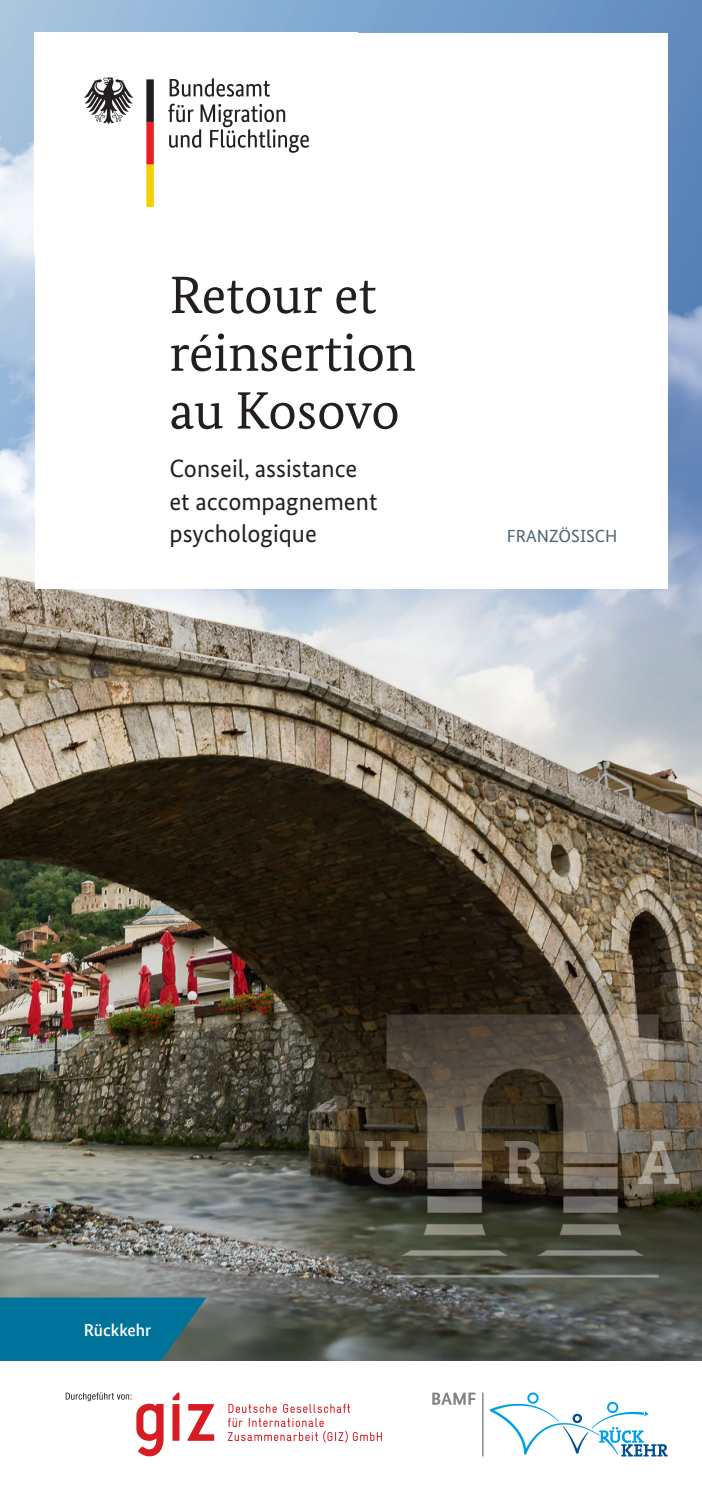
<style>
.page{position:relative;width:702px;height:1489px;background:#fff}
.page>*{position:absolute;margin:0;border:0;box-sizing:border-box;transform-origin:0 0}
.t1{font:52.5px/57.8px "Bundes Serif";color:#231f20}
.t2{font:25px/32.5px "Bundes Sans";color:#231f20}
.Kennung{font:17.5px "Bundes Sans";color:#4d636e}
.t3{font:500 17.5px "Bundes Sans";color:#fff}
</style>
<div class="page">
<img style="left:0;top:0;width:702px;height:1361px">
<div style="left:35px;top:33px;width:632px;height:555px;background:#fff"></div>
<svg style="left:168px;top:78px;width:141px;height:75px"></svg>
<svg style="left:84px;top:77px;width:49px;height:47px"></svg>
<svg style="left:146px;top:79px;width:8px;height:128px"></svg>
<svg style="left:0;top:1297px;width:206px;height:64px;background:#0b7192"></svg>
<svg style="left:66px;top:1392px;width:98px;height:64px"></svg>
<svg style="left:187px;top:1404px;width:27px;height:36px"></svg>
<svg style="left:172px;top:1392px;width:7px;height:48px"></svg>
<svg style="left:228px;top:1403px;width:154px;height:39px"></svg>
<hr style="left:482px;top:1392px;width:1px;height:64px;background:#808285">
<svg style="left:432px;top:1392px;width:43px;height:12px"></svg>
<svg style="left:489px;top:1392px;width:178px;height:64px"></svg>
<p class="t1" style="left:169px;top:265px;width:248px">Retour et réinsertion au Kosovo</p>
<p class="t2" style="left:169px;top:452px;width:209px">Conseil, assistance et accompagnement psychologique</p>
<p class="Kennung" style="left:507px;top:525px;width:112px">FRANZÖSISCH</p>
<p class="t3" style="left:84px;top:1318px;width:69px">Rückkehr</p>
</div>
